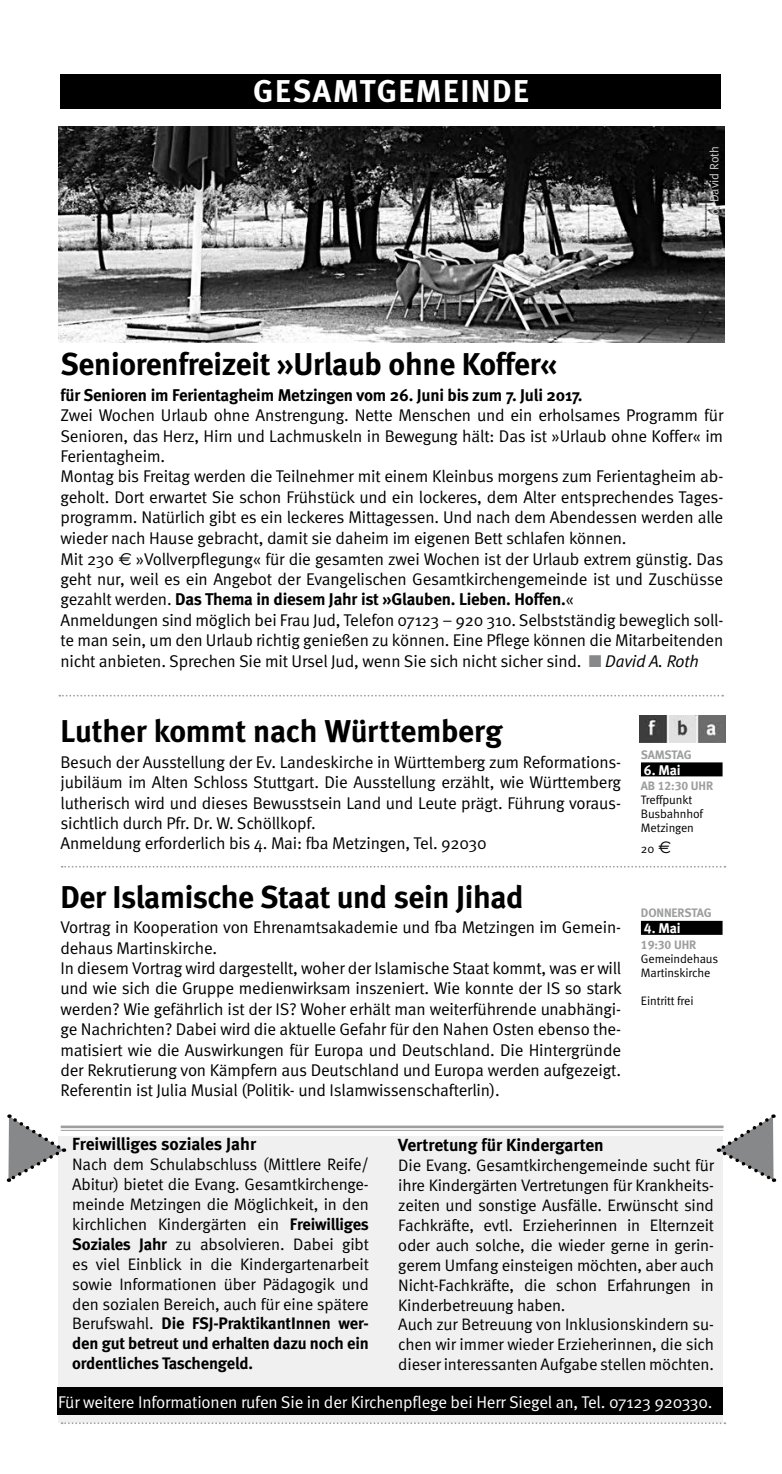
<style>
.page{position:relative;width:782px;height:1474px;background:#fff}
.page>*{position:absolute;margin:0;border:0;box-sizing:border-box;transform-origin:0 0}
.t1{font:700 31.5px "Meta";letter-spacing:-.01em;color:#000}
.t2{font:700 31.5px "Meta";letter-spacing:.05em;color:#fff}
.t3{font:700 17.5px "Meta";color:#000}
.t4{font:16.97px/20.3px "Meta Normal";letter-spacing:-.01em;color:#000}
.t5{font:700 16.97px "Meta";letter-spacing:-.01em;color:#000}
.t6{font:16.97px "Meta Normal";letter-spacing:-.01em;color:#fff}
.t7{font:16.62px/19.9px "Meta Normal";letter-spacing:-.01em;color:#000;text-align:justify}
.t8{font:700 16.62px/19.9px "Meta";letter-spacing:-.01em;color:#000;text-align:justify}
.t9{font:14px "Meta Bold LF";letter-spacing:-.01em;color:#fff}
.t10{font:12.25px/14px "Meta Normal";letter-spacing:-.01em;color:#000}
.t11{font:12.25px "Meta Bold LF";letter-spacing:-.01em;color:#9c9e9f}
.t12{font:12.25px "Meta Normal";color:#d0d1d2}
.s1{font-family:"Euro Sans";font-size:17.5px}
.s2{font-family:"Meta Normal";font-weight:400}
.s3{color:#87888a}
.s4{font-style:italic}
.s5{font-family:"Euro Sans";font-size:16.97px}
.s6{font-family:"Meta";font-weight:700}
</style>
<div class="page">
<div style="left:61px;top:74px;width:660px;height:35px;background:#000"></div>
<svg style="left:59px;top:694px;width:664px;height:2px"></svg>
<img style="left:58px;top:127px;width:666px;height:215px">
<svg style="left:62px;top:866px;width:663px;height:1px"></svg>
<img style="left:639px;top:715px;width:86px;height:27px">
<div style="left:640px;top:762px;width:82px;height:14px;background:#000"></div>
<div style="left:58px;top:1136px;width:664px;height:286px;background:#f0f0f1"></div>
<div style="left:57px;top:1387px;width:665px;height:28px;background:#000"></div>
<svg style="left:62px;top:1422px;width:663px;height:1px"></svg>
<hr style="left:61px;top:1125px;width:662px;height:3px;background:#9c9e9f">
<hr style="left:61px;top:1129px;width:662px;height:1px;background:#9c9e9f">
<svg style="left:7px;top:1114px;width:58px;height:68px"></svg>
<svg style="left:716px;top:1114px;width:59px;height:69px"></svg>
<div style="left:640px;top:920px;width:82px;height:14px;background:#000"></div>
<h1 class="t2" style="left:253px;top:73px;width:277px">GESAMTGEMEINDE</h1>
<p class="t12" style="left:707px;top:231px;width:86px;rotate:-90deg">Foto: David Roth</p>
<h1 class="t1" style="left:60px;top:345px;width:498px">Seniorenfreizeit »Urlaub ohne Koffer«</h1>
<p class="t5" style="left:60px;top:385px;width:523px">für Senioren im Ferientagheim Metzingen vom 26. Juni bis zum 7. Juli 2017.</p>
<p class="t4" style="left:60px;top:405px;width:664px">Zwei Wochen Urlaub ohne Anstrengung. Nette Menschen und ein erholsames Programm für Senioren, das Herz, Hirn und Lachmuskeln in Bewegung hält: Das ist »Urlaub ohne Koffer« im Ferientagheim.<br>Montag bis Freitag werden die Teilnehmer mit einem Kleinbus morgens zum Ferientagheim ab&shy;geholt. Dort erwartet Sie schon Frühstück und ein lockeres, dem Alter entsprechendes Tages&shy;programm. Natürlich gibt es ein leckeres Mittagessen. Und nach dem Abendessen werden alle wieder nach Hause gebracht, damit sie daheim im eigenen Bett schlafen können.<br>Mit 230 <span class="s1">€</span> »Vollverpflegung« für die gesamten zwei Wochen ist der Urlaub extrem günstig. Das geht nur, weil es ein Angebot der Evangelischen Gesamtkirchengemeinde ist und Zuschüsse</p>
<p class="t5" style="left:60px;top:589px;width:515px"><span class="s2">gezahlt werden.</span> Das Thema in diesem Jahr ist »Glauben. Lieben. Hoffen.<span class="s2">«</span></p>
<p class="t4" style="left:60px;top:609px;width:664px;text-align:justify">Anmeldungen sind möglich bei Frau Jud, Telefon 07123 – 920 310. Selbstständig beweglich soll&shy;te man sein, um den Urlaub richtig genießen zu können. Eine Pflege können die Mitarbeitenden nicht anbieten. Sprechen Sie mit Ursel Jud, wenn Sie sich nicht sicher sind. <span class="s3">■</span> <span class="s4">David A. Roth</span></p>
<h1 class="t1" style="left:60px;top:712px;width:443px">Luther kommt nach Württemberg</h1>
<p class="t4" style="left:60px;top:751px;width:562px">Besuch der Ausstellung der Ev. Landeskirche in Württemberg zum Reformations&shy;jubiläum im Alten Schloss Stuttgart. Die Ausstellung erzählt, wie Württemberg lutherisch wird und dieses Bewusstsein Land und Leute prägt. Führung voraus&shy;sichtlich durch Pfr. Dr. W. Schöllkopf.<br>Anmeldung erforderlich bis 4. Mai: fba Metzingen, Tel. 92030</p>
<h1 class="t1" style="left:60px;top:878px;width:464px">Der Islamische Staat und sein Jihad</h1>
<p class="t4" style="left:60px;top:917px;width:562px">Vortrag in Kooperation von Ehrenamtsakademie und fba Metzingen im Gemein&shy;dehaus Martinskirche.<br>In diesem Vortrag wird dargestellt, woher der Islamische Staat kommt, was er will und wie sich die Gruppe medienwirksam inszeniert. Wie konnte der IS so stark werden? Wie gefährlich ist der IS? Woher erhält man weiterführende unabhängi&shy;ge Nachrichten? Dabei wird die aktuelle Gefahr für den Nahen Osten ebenso the&shy;matisiert wie die Auswirkungen für Europa und Deutschland. Die Hintergründe der Rekrutierung von Kämpfern aus Deutschland und Europa werden aufgezeigt.<br>Referentin ist Julia Musial (Politik- und Islamwissenschafterlin).</p>
<p class="t11" style="left:640px;top:747px;width:52px">SAMSTAG</p>
<p class="t9" style="left:643px;top:761px;width:38px">6. Mai</p>
<p class="t11" style="left:640px;top:779px;width:74px">AB 12:30 UHR</p>
<p class="t10" style="left:640px;top:793px;width:64px">Treffpunkt<br>Busbahnhof<br>Metzingen</p>
<p class="t10" style="left:640px;top:841px;width:32px">20 <span class="s5">€</span></p>
<p class="t11" style="left:640px;top:905px;width:72px">DONNERSTAG</p>
<p class="t9" style="left:643px;top:919px;width:38px">4. Mai</p>
<p class="t11" style="left:640px;top:937px;width:57px">19:30 UHR</p>
<p class="t10" style="left:640px;top:951px;width:79px">Gemeindehaus<br>Martinskirche</p>
<p class="t10" style="left:640px;top:993px;width:54px">Eintritt frei</p>
<p class="t3" style="left:72px;top:1133px;width:185px">Freiwilliges soziales Jahr</p>
<p class="t7" style="left:72px;top:1153px;width:298px">Nach dem Schulabschluss (Mittlere Reife/ Abitur) bietet die Evang. Gesamtkirchenge&shy;meinde Metzingen die Möglichkeit, in den kirchlichen Kindergärten ein <span class="s6">Freiwilliges Soziales Jahr</span> zu absolvieren. Dabei gibt es viel Einblick in die Kindergartenarbeit sowie Informationen über Pädagogik und den sozialen Bereich, auch für eine spätere</p>
<p class="t8" style="left:72px;top:1313px;width:298px"><span class="s2">Berufswahl.</span> Die FSJ-PraktikantInnen wer&shy;den gut betreut und erhalten dazu noch ein ordentliches Taschengeld.</p>
<p class="t3" style="left:398px;top:1134px;width:207px">Vertretung für Kindergarten</p>
<p class="t7" style="left:398px;top:1154px;width:317px;text-align:left">Die Evang. Gesamtkirchengemeinde sucht für ihre Kindergärten Vertretungen für Krankheits&shy;zeiten und sonstige Ausfälle. Erwünscht sind Fachkräfte, evtl. Erzieherinnen in Elternzeit oder auch solche, die wieder gerne in gerin&shy;gerem Umfang einsteigen möchten, aber auch Nicht-Fachkräfte, die schon Erfahrungen in Kinderbetreuung haben.<br>Auch zur Betreuung von Inklusionskindern su&shy;chen wir immer wieder Erzieherinnen, die sich dieser interessanten Aufgabe stellen möchten.</p>
<p class="t6" style="left:58px;top:1392px;width:655px">Für weitere Informationen rufen Sie in der Kirchenpflege bei Herr Siegel an, Tel. 07123 920330.</p>
</div>
